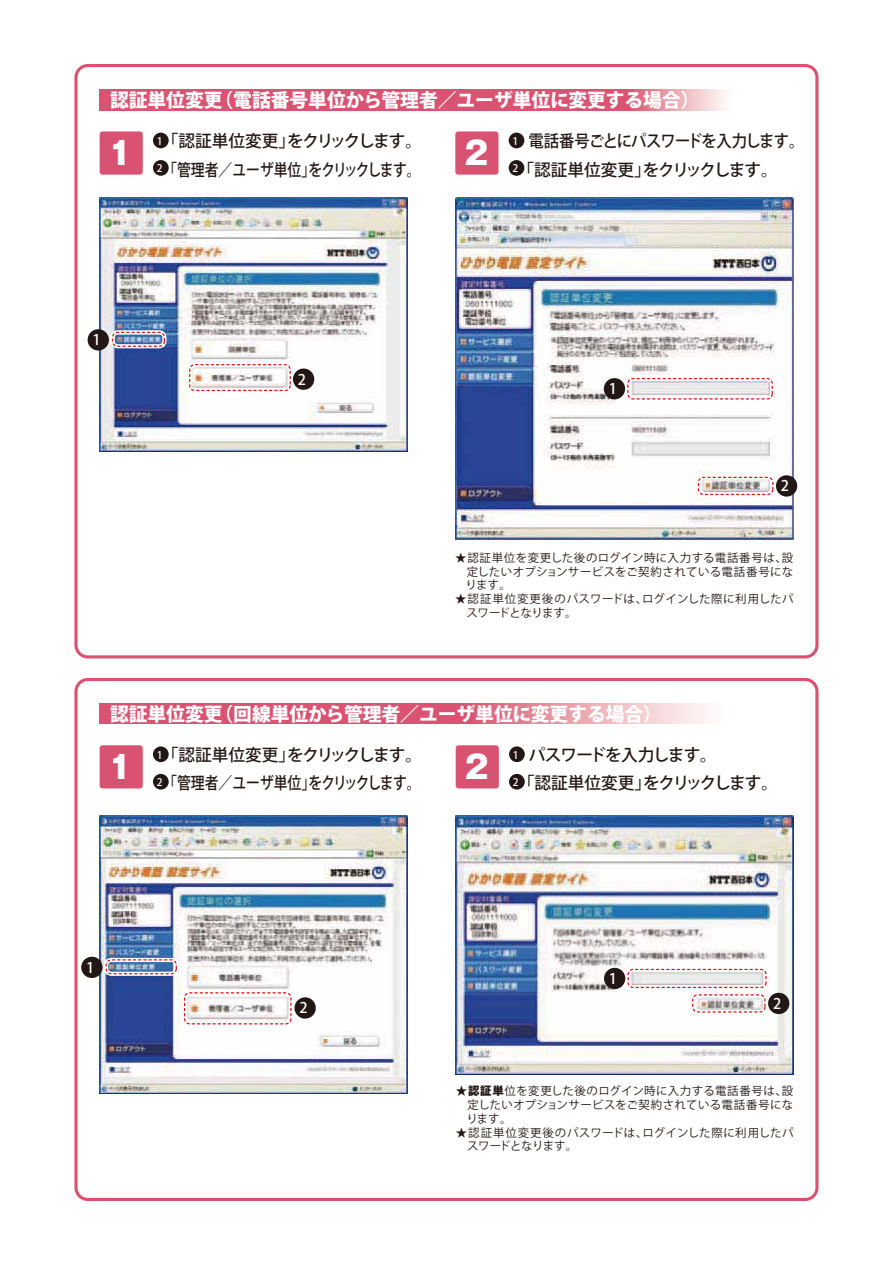
<style>
.page{position:relative;width:893px;height:1263px;background:#fff}
.page>*{position:absolute;margin:0;border:0;box-sizing:border-box;transform-origin:0 0}
.t1{font:800 31.2px "Gothic MB101 Pro";color:#fff}
.t2{font:800 18.75px "Koz Go Pro";color:#fff}
.t3{font:500 16.65px/28px "Koz Go Pro";letter-spacing:-.05em;color:#221714}
.t4{font:500 16.65px/28px "Koz Go Pro";letter-spacing:-.05em;color:#221714;scale:.92 1}
.t5{font:500 14.55px "Koz Go Pro";color:#fff}
.t6{font:11.4px/13.8px "Koz Go Pro";letter-spacing:.025em;color:#221714;text-align:justify}
.t7{font:500 10.35px "Koz Go Pro";color:#fff}
.s1{font-family:"Gothic MB101 Pro";font-weight:800}
</style>
<div class="page">
<img style="left:100px;top:815px;width:307px;height:279px">
<img style="left:100px;top:197px;width:307px;height:255px">
<img style="left:456px;top:197px;width:337px;height:343px">
<div style="left:604px;top:378px;width:21px;height:21px;background:#221714;border-radius:50%"></div>
<div style="left:626px;top:377px;width:148px;height:24px;border:4px solid #fff;border-radius:5px"></div>
<div style="left:627px;top:378px;width:146px;height:21px;border:1px dashed #d71618;border-radius:5px"></div>
<div style="left:776px;top:475px;width:21px;height:22px;background:#221714;border-radius:50%"></div>
<div style="left:696px;top:475px;width:79px;height:21px;border:4px solid #fff;border-radius:5px"></div>
<div style="left:698px;top:477px;width:75px;height:18px;border:1px dashed #d71618;border-radius:5px"></div>
<div style="left:293px;top:368px;width:21px;height:22px;background:#221714;border-radius:50%"></div>
<div style="left:188px;top:363px;width:104px;height:29px;border:4px solid #fff;border-radius:5px"></div>
<div style="left:189px;top:364px;width:102px;height:27px;border:1px dashed #d71618;border-radius:5px"></div>
<div style="left:88px;top:329px;width:21px;height:21px;background:#221714;border-radius:50%"></div>
<div style="left:110px;top:330px;width:57px;height:18px;border:4px solid #fff;border-radius:5px"></div>
<div style="left:112px;top:332px;width:53px;height:15px;border:1px dashed #d71618;border-radius:5px"></div>
<img style="left:456px;top:815px;width:337px;height:259px">
<div style="left:604px;top:968px;width:21px;height:21px;background:#221714;border-radius:50%"></div>
<div style="left:626px;top:967px;width:142px;height:22px;border:4px solid #fff;border-radius:5px"></div>
<div style="left:627px;top:969px;width:140px;height:19px;border:1px dashed #d71618;border-radius:5px"></div>
<div style="left:768px;top:993px;width:21px;height:21px;background:#221714;border-radius:50%"></div>
<div style="left:691px;top:993px;width:76px;height:21px;border:4px solid #fff;border-radius:5px"></div>
<div style="left:692px;top:994px;width:73px;height:18px;border:1px dashed #d71618;border-radius:5px"></div>
<div style="left:182px;top:991px;width:111px;height:35px;border:4px solid #fff;border-radius:5px"></div>
<div style="left:184px;top:992px;width:108px;height:32px;border:1px dashed #d71618;border-radius:5px"></div>
<div style="left:294px;top:997px;width:22px;height:22px;background:#221714;border-radius:50%"></div>
<div style="left:81px;top:957px;width:22px;height:21px;background:#221714;border-radius:50%"></div>
<div style="left:104px;top:958px;width:74px;height:18px;border:4px solid #fff;border-radius:5px"></div>
<div style="left:106px;top:959px;width:71px;height:15px;border:1px dashed #d71618;border-radius:5px"></div>
<div style="left:74px;top:64px;width:744px;height:594px;border:3px solid #da5272;border-radius:12px"></div>
<div style="left:74px;top:678px;width:744px;height:523px;border:3px solid #da5272;border-radius:12px"></div>
<div style="left:100px;top:131px;width:43px;height:44px;background:#da5272;border-radius:3px"></div>
<div style="left:153px;top:133px;width:16px;height:15px;background:#221714;border-radius:50%"></div>
<div style="left:153px;top:160px;width:16px;height:16px;background:#221714;border-radius:50%"></div>
<div style="left:455px;top:131px;width:43px;height:44px;background:#da5272;border-radius:3px"></div>
<div style="left:509px;top:133px;width:15px;height:15px;background:#221714;border-radius:50%"></div>
<div style="left:509px;top:160px;width:15px;height:16px;background:#221714;border-radius:50%"></div>
<div style="left:100px;top:745px;width:43px;height:43px;background:#da5272;border-radius:3px"></div>
<div style="left:153px;top:746px;width:16px;height:16px;background:#221714;border-radius:50%"></div>
<div style="left:153px;top:774px;width:16px;height:15px;background:#221714;border-radius:50%"></div>
<div style="left:456px;top:745px;width:43px;height:43px;background:#da5272;border-radius:3px"></div>
<div style="left:509px;top:746px;width:16px;height:16px;background:#221714;border-radius:50%"></div>
<div style="left:509px;top:774px;width:16px;height:15px;background:#221714;border-radius:50%"></div>
<svg style="left:100px;top:89px;width:625px;height:21px;background:#dc607c"></svg>
<svg style="left:100px;top:703px;width:607px;height:21px;background:#e1758c"></svg>
<h2 class="t2" style="left:110px;top:88px;width:591px">認証単位変更（電話番号単位から管理者／ユーザ単位に変更する場合）</h2>
<h1 class="t1" style="left:109px;top:127px;width:25px">1</h1>
<h3 class="t3" style="left:162px;top:128px;width:262px">「認証単位変更」をクリックします。「管理者／ユーザ単位」をクリックします。</h3>
<p class="t7" style="left:157px;top:134px;width:7px">1</p>
<p class="t7" style="left:157px;top:161px;width:7px">2</p>
<h1 class="t1" style="left:464px;top:127px;width:25px">2</h1>
<h3 class="t4" style="left:518px;top:128px;width:313px;text-indent:11px">電話番号ごとにパスワードを入力します。「認証単位変更」をクリックします。</h3>
<p class="t7" style="left:512px;top:134px;width:7px">1</p>
<p class="t7" style="left:512px;top:161px;width:7px">2</p>
<p class="t5" style="left:93px;top:331px;width:10px">1</p>
<p class="t5" style="left:298px;top:370px;width:10px">2</p>
<p class="t5" style="left:609px;top:379px;width:10px">1</p>
<p class="t5" style="left:781px;top:477px;width:10px">2</p>
<p class="t6" style="left:466px;top:551px;width:329px;text-indent:-10px">★認証単位を変更した後のログイン時に入力する電話番号は、設定したいオプションサービスをご契約されている電話番号になります。</p>
<p class="t6" style="left:466px;top:592px;width:329px;text-indent:-11px">★認証単位変更後のパスワードは、ログインした際に利用したパスワードとなります。</p>
<h2 class="t2" style="left:110px;top:702px;width:553px">認証単位変更（回線単位から管理者／ユーザ単位に変更する場合）</h2>
<h1 class="t1" style="left:109px;top:741px;width:25px">1</h1>
<h3 class="t3" style="left:162px;top:742px;width:262px">「認証単位変更」をクリックします。「管理者／ユーザ単位」をクリックします。</h3>
<p class="t7" style="left:157px;top:748px;width:7px">1</p>
<p class="t7" style="left:157px;top:775px;width:7px">2</p>
<h1 class="t1" style="left:465px;top:741px;width:25px">2</h1>
<h3 class="t3" style="left:518px;top:742px;width:262px;text-indent:11px">パスワードを入力します。<br>「認証単位変更」をクリックします。</h3>
<p class="t7" style="left:513px;top:748px;width:7px">1</p>
<p class="t7" style="left:513px;top:775px;width:7px">2</p>
<p class="t5" style="left:86px;top:958px;width:10px">1</p>
<p class="t5" style="left:299px;top:999px;width:10px">2</p>
<p class="t5" style="left:609px;top:969px;width:10px">1</p>
<p class="t5" style="left:773px;top:994px;width:10px">2</p>
<p class="t6" style="left:466px;top:1085px;width:328px;text-indent:-10px"><span class="s1">★認証単</span>位を変更した後のログイン時に入力する電話番号は、設定したいオプションサービスをご契約されている電話番号になります。</p>
<p class="t6" style="left:467px;top:1126px;width:328px;text-indent:-11px">★認証単位変更後のパスワードは、ログインした際に利用したパスワードとなります。</p>
</div>
